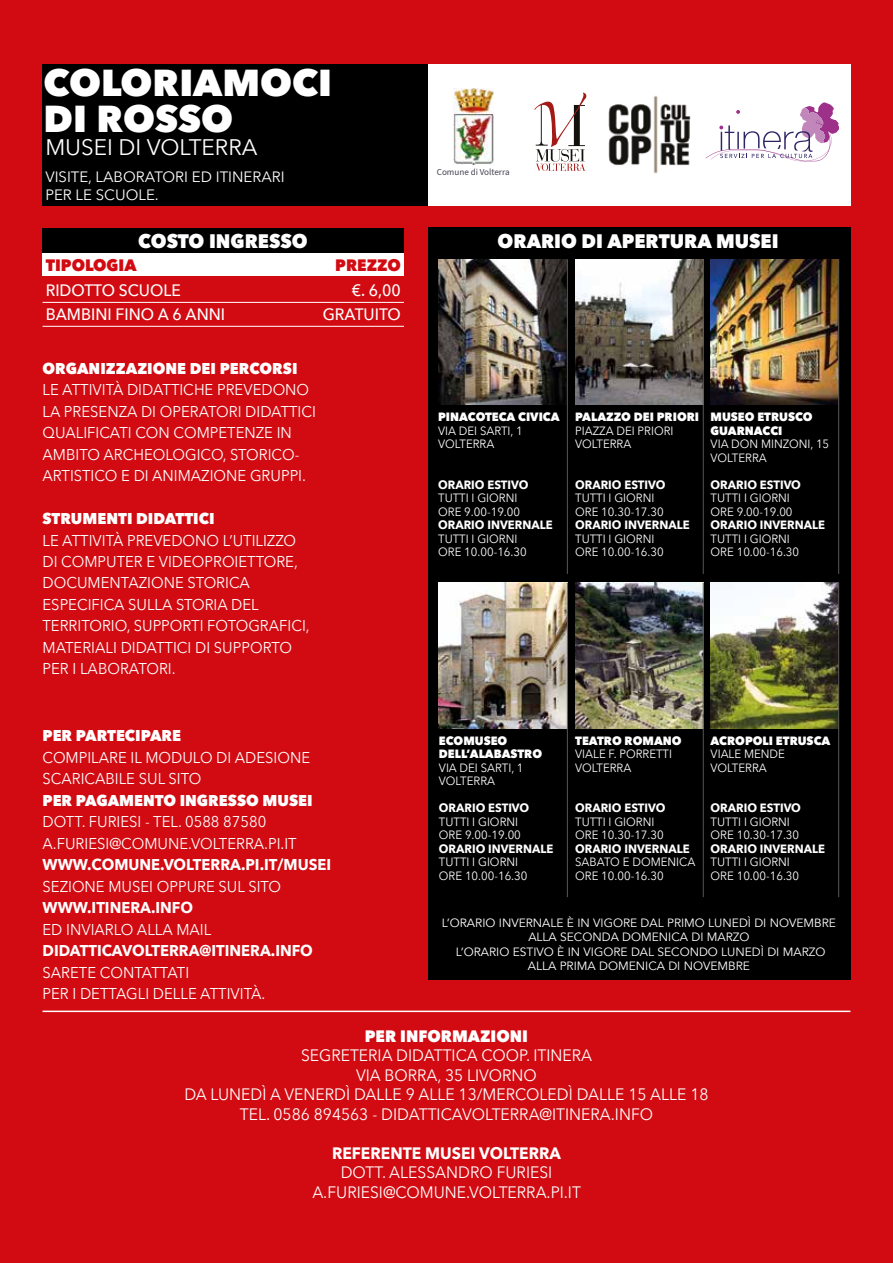
<style>
.page{position:relative;width:893px;height:1263px;background:#d20a11}
.page>*{position:absolute;margin:0;border:0;box-sizing:border-box;transform-origin:0 0}
.t1{font:800 37.5px/36.2px "Avenir Next";color:#fff}
.t2{font:22.5px "Avenir Next";color:#fff}
.t3{font:800 19.5px "Avenir Next";color:#fff;scale:.95 1}
.t4{font:16.5px/19.5px "Avenir Next";color:#fff;text-align:center;scale:.95 1}
.t5{font:500 16.5px/24px "Avenir Next";color:#fff;scale:.95 1}
.t6{font:700 16.5px "Avenir Next";color:#fff;scale:.95 1}
.t7{font:800 16.5px "Avenir Next";color:#d20a11;scale:.95 1}
.t8{font:800 16.5px "Avenir Next";color:#fff;scale:.95 1}
.t9{font:15.6px/21.5px "Avenir Next";color:#fff;scale:.95 1}
.t10{font:800 15.6px "Avenir Next";color:#fff;scale:.95 1}
.t11{font:700 15.6px "Avenir Next";color:#fff;scale:.95 1}
.t12{font:15px/17.4px "Avenir Next";color:#fff}
.t13{font:12px/13.5px "Avenir Next";color:#fff;scale:.95 1}
.t14{font:700 12px "Avenir Next";color:#fff;scale:.95 1}
.t15{font:12px/14.4px "Avenir";color:#fff;text-align:center}
.t16{font:800 12px/13.5px "Avenir Next";color:#fff;scale:.95 1}
.t17{font:9.15px "Source Sans Pro";color:#434150}
</style>
<div class="page">
<div style="left:43px;top:228px;width:361px;height:27px;background:#000"></div>
<div style="left:43px;top:254px;width:361px;height:22px;background:#fff"></div>
<div style="left:428px;top:227px;width:422px;height:753px;background:#000"></div>
<hr style="left:43px;top:1010px;width:807px;height:2px;background:#fff">
<img style="left:439px;top:259px;width:128px;height:146px">
<img style="left:711px;top:259px;width:128px;height:146px">
<img style="left:575px;top:259px;width:128px;height:146px">
<img style="left:439px;top:583px;width:128px;height:145px">
<img style="left:575px;top:583px;width:128px;height:145px">
<img style="left:711px;top:583px;width:127px;height:145px">
<hr style="left:567px;top:583px;width:1px;height:314px;background:#575756">
<hr style="left:567px;top:260px;width:1px;height:314px;background:#575756">
<hr style="left:703px;top:583px;width:1px;height:314px;background:#575756">
<hr style="left:703px;top:260px;width:1px;height:314px;background:#575756">
<hr style="left:838px;top:583px;width:1px;height:314px;background:#575756">
<hr style="left:838px;top:260px;width:1px;height:314px;background:#575756">
<div style="left:43px;top:64px;width:385px;height:141px;background:#000"></div>
<div style="left:428px;top:64px;width:422px;height:141px;background:#fff"></div>
<hr style="left:43px;top:302px;width:361px;height:1px;background:#fff">
<hr style="left:43px;top:326px;width:361px;height:1px;background:#fff">
<svg style="left:534px;top:93px;width:52px;height:78px"></svg>
<img style="left:453px;top:88px;width:40px;height:76px">
<img style="left:609px;top:96px;width:82px;height:78px">
<svg style="left:706px;top:102px;width:133px;height:59px"></svg>
<h1 class="t1" style="left:44px;top:64px;width:290px">COLORIAMOCI<br>DI ROSSO</h1>
<p class="t12" style="left:45px;top:168px;width:241px">VISITE, LABORATORI ED ITINERARI<br>PER LE SCUOLE.</p>
<h2 class="t2" style="left:45px;top:128px;width:214px">MUSEI DI VOLTERRA</h2>
<p class="t3" style="left:138px;top:229px;width:180px">COSTO INGRESSO</p>
<p class="t7" style="left:46px;top:255px;width:97px">TIPOLOGIA</p>
<p class="t5" style="left:46px;top:277px;width:190px">RIDOTTO SCUOLE<br>BAMBINI FINO A 6 ANNI</p>
<p class="t5" style="left:323px;top:277px;width:84px;text-align:right">€. 6,00<br>GRATUITO</p>
<p class="t7" style="left:335px;top:255px;width:70px">PREZZO</p>
<p class="t10" style="left:43px;top:359px;width:270px">ORGANIZZAZIONE DEI PERCORSI</p>
<p class="t9" style="left:43px;top:378px;width:289px">LE ATTIVITÀ DIDATTICHE PREVEDONO LA PRESENZA DI OPERATORI DIDATTICI QUALIFICATI CON COMPETENZE IN AMBITO ARCHEOLOGICO, STORICO-ARTISTICO E DI ANIMAZIONE GRUPPI.</p>
<p class="t10" style="left:43px;top:509px;width:183px">STRUMENTI DIDATTICI</p>
<p class="t9" style="left:43px;top:529px;width:283px">LE ATTIVITÀ PREVEDONO L’UTILIZZO<br>DI COMPUTER E VIDEOPROIETTORE,<br>DOCUMENTAZIONE STORICA<br>ESPECIFICA SULLA STORIA DEL<br>TERRITORIO, SUPPORTI FOTOGRAFICI,<br>MATERIALI DIDATTICI DI SUPPORTO<br>PER I LABORATORI.</p>
<p class="t10" style="left:43px;top:726px;width:147px">PER PARTECIPARE</p>
<p class="t9" style="left:43px;top:746px;width:283px">COMPILARE IL MODULO DI ADESIONE<br>SCARICABILE SUL SITO</p>
<p class="t10" style="left:43px;top:790px;width:286px">PER PAGAMENTO INGRESSO MUSEI</p>
<p class="t9" style="left:43px;top:810px;width:269px">DOTT. FURIESI - TEL. 0588 87580<br>A.FURIESI@COMUNE.VOLTERRA.PI.IT</p>
<p class="t11" style="left:43px;top:851px;width:305px">WWW.COMUNE.VOLTERRA.PI.IT/MUSEI</p>
<p class="t9" style="left:43px;top:875px;width:253px">SEZIONE MUSEI OPPURE SUL SITO</p>
<p class="t11" style="left:43px;top:894px;width:160px">WWW.ITINERA.INFO</p>
<p class="t9" style="left:43px;top:918px;width:179px">ED INVIARLO ALLA MAIL</p>
<p class="t11" style="left:43px;top:937px;width:286px">DIDATTICAVOLTERRA@ITINERA.INFO</p>
<p class="t9" style="left:43px;top:961px;width:236px">SARETE CONTATTATI<br>PER I DETTAGLI DELLE ATTIVITÀ.</p>
<p class="t17" style="left:437px;top:166px;width:74px">Comune di Volterra</p>
<p class="t3" style="left:498px;top:229px;width:297px">ORARIO DI APERTURA MUSEI</p>
<p class="t16" style="left:438px;top:410px;width:129px">PINACOTECA CIVICA</p>
<p class="t13" style="left:438px;top:423px;width:90px">VIA DEI SARTI, 1<br>VOLTERRA</p>
<p class="t14" style="left:438px;top:474px;width:97px">ORARIO ESTIVO</p>
<p class="t13" style="left:438px;top:491px;width:88px">TUTTI I GIORNI<br>ORE 9.00-19.00</p>
<p class="t14" style="left:438px;top:515px;width:122px">ORARIO INVERNALE</p>
<p class="t13" style="left:438px;top:531px;width:95px">TUTTI I GIORNI<br>ORE 10.00-16.30</p>
<p class="t16" style="left:575px;top:410px;width:132px">PALAZZO DEI PRIORI</p>
<p class="t13" style="left:575px;top:423px;width:105px">PIAZZA DEI PRIORI<br>VOLTERRA</p>
<p class="t14" style="left:575px;top:474px;width:97px">ORARIO ESTIVO</p>
<p class="t13" style="left:575px;top:491px;width:95px">TUTTI I GIORNI<br>ORE 10.30-17.30</p>
<p class="t14" style="left:575px;top:515px;width:122px">ORARIO INVERNALE</p>
<p class="t13" style="left:575px;top:531px;width:95px">TUTTI I GIORNI<br>ORE 10.00-16.30</p>
<p class="t16" style="left:711px;top:410px;width:109px">MUSEO ETRUSCO<br>GUARNACCI</p>
<p class="t13" style="left:711px;top:437px;width:126px">VIA DON MINZONI, 15<br>VOLTERRA</p>
<p class="t14" style="left:711px;top:474px;width:97px">ORARIO ESTIVO</p>
<p class="t13" style="left:711px;top:491px;width:88px">TUTTI I GIORNI<br>ORE 9.00-19.00</p>
<p class="t14" style="left:711px;top:515px;width:122px">ORARIO INVERNALE</p>
<p class="t13" style="left:711px;top:531px;width:95px">TUTTI I GIORNI<br>ORE 10.00-16.30</p>
<p class="t16" style="left:439px;top:734px;width:110px">ECOMUSEO<br>DELL’ALABASTRO</p>
<p class="t13" style="left:439px;top:760px;width:90px">VIA DEI SARTI, 1<br>VOLTERRA</p>
<p class="t14" style="left:439px;top:798px;width:97px">ORARIO ESTIVO</p>
<p class="t13" style="left:439px;top:814px;width:88px">TUTTI I GIORNI<br>ORE 9.00-19.00</p>
<p class="t14" style="left:439px;top:838px;width:122px">ORARIO INVERNALE</p>
<p class="t13" style="left:439px;top:855px;width:95px">TUTTI I GIORNI<br>ORE 10.00-16.30</p>
<p class="t16" style="left:575px;top:734px;width:114px">TEATRO ROMANO</p>
<p class="t13" style="left:575px;top:747px;width:104px">VIALE F. PORRETTI<br>VOLTERRA</p>
<p class="t14" style="left:575px;top:798px;width:97px">ORARIO ESTIVO</p>
<p class="t13" style="left:575px;top:814px;width:95px">TUTTI I GIORNI<br>ORE 10.30-17.30</p>
<p class="t14" style="left:575px;top:838px;width:122px">ORARIO INVERNALE</p>
<p class="t13" style="left:575px;top:855px;width:128px">SABATO E DOMENICA<br>ORE 10.00-16.30</p>
<p class="t16" style="left:711px;top:734px;width:128px">ACROPOLI ETRUSCA</p>
<p class="t13" style="left:711px;top:747px;width:80px">VIALE MENDE<br>VOLTERRA</p>
<p class="t14" style="left:711px;top:798px;width:97px">ORARIO ESTIVO</p>
<p class="t13" style="left:711px;top:814px;width:95px">TUTTI I GIORNI<br>ORE 10.30-17.30</p>
<p class="t14" style="left:711px;top:838px;width:122px">ORARIO INVERNALE</p>
<p class="t13" style="left:711px;top:855px;width:95px">TUTTI I GIORNI<br>ORE 10.00-16.30</p>
<p class="t15" style="left:442px;top:916px;width:396px">L’ORARIO INVERNALE È IN VIGORE DAL PRIMO LUNEDÌ DI NOVEMBRE ALLA SECONDA DOMENICA DI MARZO<br>L’ORARIO ESTIVO È IN VIGORE DAL SECONDO LUNEDÌ DI MARZO ALLA PRIMA DOMENICA DI NOVEMBRE</p>
<p class="t8" style="left:365px;top:1026px;width:173px">PER INFORMAZIONI</p>
<p class="t4" style="left:184px;top:1045px;width:553px">SEGRETERIA DIDATTICA COOP. ITINERA<br>VIA BORRA, 35 LIVORNO<br>DA LUNEDÌ A VENERDÌ DALLE 9 ALLE 13/MERCOLEDÌ DALLE 15 ALLE 18<br>TEL. 0586 894563 - DIDATTICAVOLTERRA@ITINERA.INFO</p>
<p class="t6" style="left:332px;top:1139px;width:242px">REFERENTE MUSEI VOLTERRA</p>
<p class="t4" style="left:312px;top:1162px;width:284px">DOTT. ALESSANDRO FURIESI<br>A.FURIESI@COMUNE.VOLTERRA.PI.IT</p>
</div>
